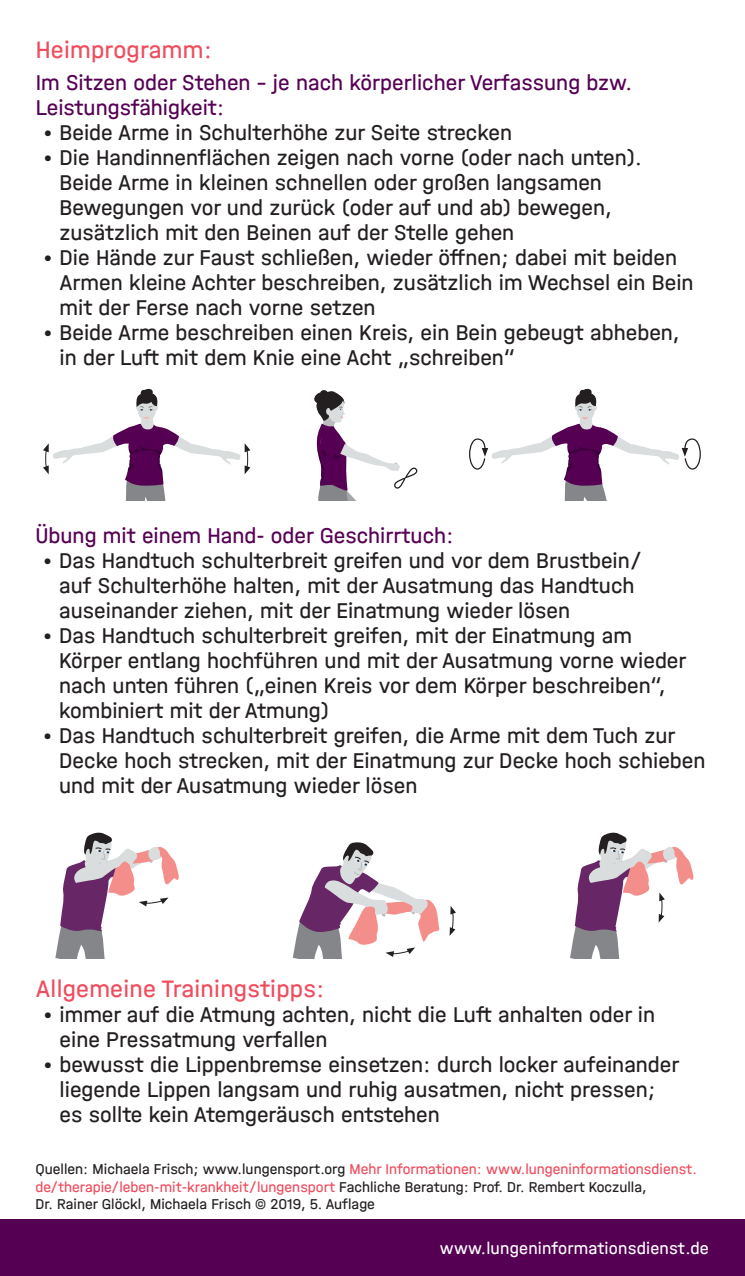
<style>
.page{position:relative;width:745px;height:1276px;background:#fff}
.page>*{position:absolute;margin:0;border:0;box-sizing:border-box;transform-origin:0 0}
.t1{font:25px "Helmholtz Halvar Mittel";letter-spacing:.01em;color:#ef4d5e}
.t2{font:22.5px/25px "Helmholtz Halvar Mittel";color:#231f20}
.t3{font:22.5px/25px "Helmholtz Halvar Mittel";color:#560054}
.t4{font:17.5px "Helmholtz Halvar Mittel";letter-spacing:.01em;color:#fff}
.t5{font:15px/17.5px "Helmholtz Halvar Mittel";color:#231f20}
.s1{color:#ef4d5e}
</style>
<div class="page">
<div style="left:0;top:1219px;width:744px;height:57px;background:#560054"></div>
<svg style="left:43px;top:388px;width:207px;height:112px"></svg>
<svg style="left:314px;top:390px;width:104px;height:110px"></svg>
<svg style="left:469px;top:388px;width:232px;height:112px"></svg>
<svg style="left:570px;top:832px;width:124px;height:126px"></svg>
<svg style="left:292px;top:842px;width:147px;height:116px"></svg>
<svg style="left:449px;top:906px;width:6px;height:30px"></svg>
<svg style="left:55px;top:832px;width:124px;height:126px"></svg>
<p class="t1" style="left:36px;top:35px;width:178px">Heimprogramm:</p>
<p class="t3" style="left:36px;top:70px;width:597px">Im Sitzen oder Stehen – je nach körperlicher Verfassung bzw.<br>Leistungsfähigkeit:</p>
<p class="t2" style="left:43px;top:120px;width:470px">• Beide Arme in Schulterhöhe zur Seite strecken</p>
<p class="t2" style="left:59px;top:145px;width:583px;text-indent:-17px">• Die Handinnenflächen zeigen nach vorne (oder nach unten).<br>Beide Arme in kleinen schnellen oder großen langsamen Bewegungen vor und zurück (oder auf und ab) bewegen, zusätzlich mit den Beinen auf der Stelle gehen</p>
<p class="t2" style="left:59px;top:245px;width:635px;text-indent:-17px">• Die Hände zur Faust schließen, wieder öffnen; dabei mit beiden<br>Armen kleine Achter beschreiben, zusätzlich im Wechsel ein Bein mit der Ferse nach vorne setzen</p>
<p class="t2" style="left:59px;top:320px;width:621px;text-indent:-17px">• Beide Arme beschreiben einen Kreis, ein Bein gebeugt abheben, in der Luft mit dem Knie eine Acht „schreiben“</p>
<p class="t3" style="left:35px;top:523px;width:419px">Übung mit einem Hand- oder Geschirrtuch:</p>
<p class="t2" style="left:59px;top:548px;width:584px;text-indent:-17px">• Das Handtuch schulterbreit greifen und vor dem Brustbein/ auf Schulterhöhe halten, mit der Ausatmung das Handtuch auseinander ziehen, mit der Einatmung wieder lösen</p>
<p class="t2" style="left:59px;top:623px;width:628px;text-indent:-17px">• Das Handtuch schulterbreit greifen, mit der Einatmung am Körper entlang hochführen und mit der Ausatmung vorne wieder nach unten führen („einen Kreis vor dem Körper beschreiben“, kombiniert mit der Atmung)</p>
<p class="t2" style="left:59px;top:723px;width:647px;text-indent:-17px">• Das Handtuch schulterbreit greifen, die Arme mit dem Tuch zur<br>Decke hoch strecken, mit der Einatmung zur Decke hoch schieben und mit der Ausatmung wieder lösen</p>
<p class="t1" style="left:36px;top:974px;width:290px">Allgemeine Trainingstipps:</p>
<p class="t2" style="left:59px;top:1002px;width:597px;text-indent:-17px">• immer auf die Atmung achten, nicht die Luft anhalten oder in eine Pressatmung verfallen</p>
<p class="t2" style="left:59px;top:1052px;width:621px;text-indent:-17px">• bewusst die Lippenbremse einsetzen: durch locker aufeinander liegende Lippen langsam und ruhig ausatmen, nicht pressen; es sollte kein Atemgeräusch entstehen</p>
<p class="t5" style="left:35px;top:1160px;width:662px">Quellen: Michaela Frisch; www.lungensport.org <span class="s1">Mehr Informationen: www.lungeninformationsdienst. de/therapie/leben-mit-krankheit/lungensport</span> Fachliche Beratung: Prof. Dr. Rembert Koczulla,<br>Dr. Rainer Glöckl, Michaela Frisch © 2019, 5. Auflage</p>
<p class="t4" style="left:439px;top:1238px;width:270px">www.lungeninformationsdienst.de</p>
</div>
